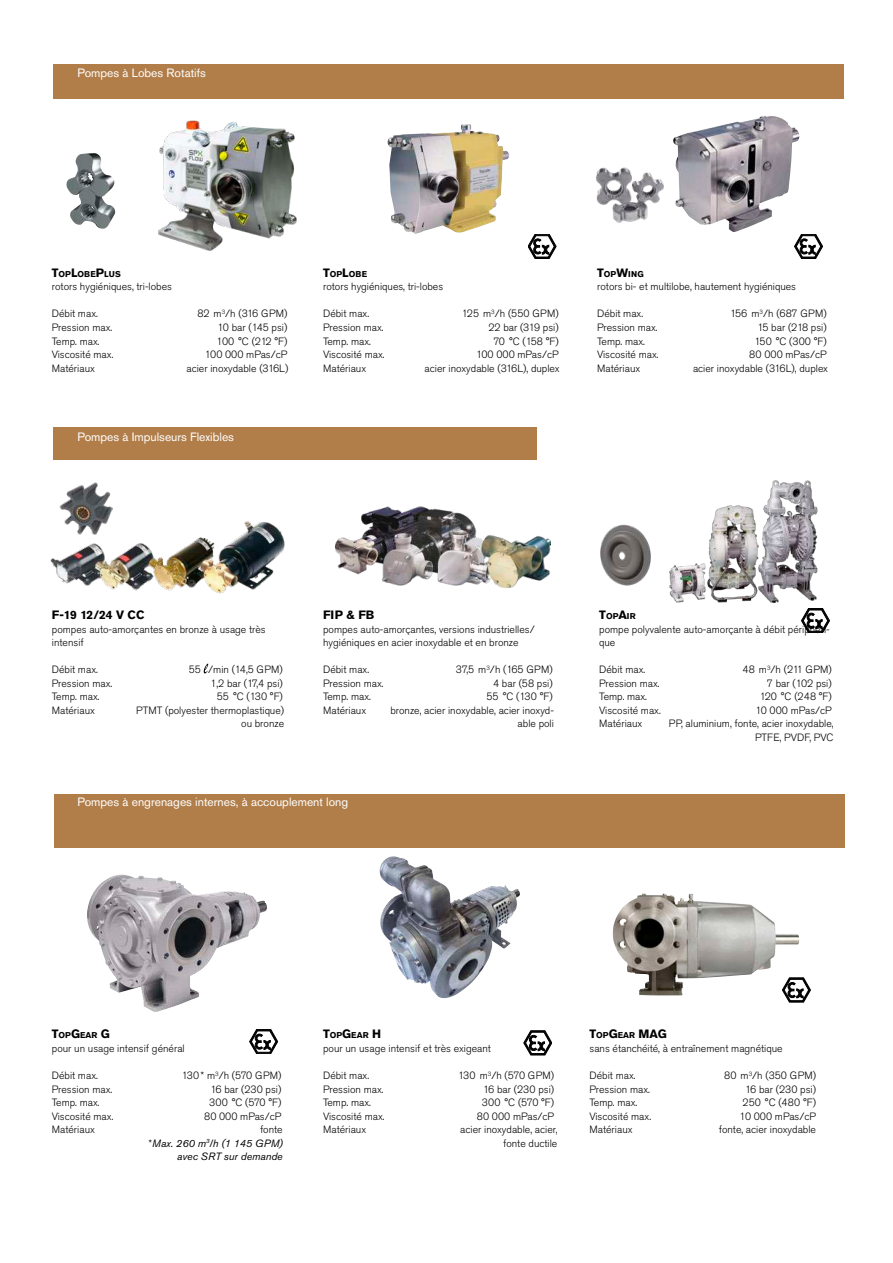
<style>
.page{position:relative;width:893px;height:1263px;background:#fff}
.page>*{position:absolute;margin:0;border:0;box-sizing:border-box;transform-origin:0 0}
.t1{font:12px "Akzidenz Grotesk Pro";color:#fff}
.t2{font:700 12px "Akzidenz Grotesk Pro";color:#000}
.t3{font:300 10.5px/13.5px "Akzidenz Grotesk Pro";color:#000;text-align:right}
.t4{font:italic 10.5px/13.5px "Akzidenz Grotesk Pro";color:#000;text-align:right}
.t5{font:700 8.4px "Akzidenz Grotesk Pro";color:#000}
.s1{font-size:12px}
.s2{font-weight:300;font-style:normal}
.s3{font-size:8.4px}
</style>
<div class="page">
<div style="left:54px;top:815px;width:790px;height:32px;background:#b17e4a"></div>
<svg style="left:250px;top:1029px;width:28px;height:25px"></svg>
<svg style="left:524px;top:1031px;width:28px;height:24px"></svg>
<svg style="left:784px;top:978px;width:26px;height:24px"></svg>
<svg style="left:801px;top:608px;width:28px;height:25px"></svg>
<svg style="left:528px;top:234px;width:28px;height:24px"></svg>
<img style="left:669px;top:480px;width:148px;height:122px">
<img style="left:613px;top:893px;width:186px;height:102px">
<img style="left:380px;top:857px;width:140px;height:142px">
<img style="left:87px;top:874px;width:180px;height:138px">
<img style="left:600px;top:524px;width:51px;height:62px">
<svg style="left:794px;top:234px;width:29px;height:24px"></svg>
<div style="left:53px;top:64px;width:790px;height:34px;background:#b17e4a"></div>
<div style="left:53px;top:427px;width:484px;height:33px;background:#b17e4a"></div>
<div style="left:54px;top:794px;width:790px;height:32px;background:#b17e4a"></div>
<svg style="left:204px;top:663px;width:4px;height:10px"></svg>
<img style="left:142px;top:98px;width:171px;height:153px">
<img style="left:76px;top:153px;width:18px;height:5px">
<img style="left:388px;top:124px;width:122px;height:110px">
<img style="left:673px;top:115px;width:127px;height:117px">
<img style="left:596px;top:167px;width:67px;height:55px">
<img style="left:336px;top:506px;width:214px;height:82px">
<img style="left:50px;top:521px;width:235px;height:73px">
<img style="left:59px;top:482px;width:53px;height:52px">
<p class="t1" style="left:78px;top:65px;width:130px">Pompes à Lobes Rotatifs</p>
<p class="t5" style="left:52px;top:269px;width:70px"><span class="s1">T</span>OP<span class="s1">L</span>OBE<span class="s1">P</span>LUS</p>
<p class="t3" style="left:52px;top:280px;width:122px">rotors hygiéniques, tri-lobes</p>
<p class="t3" style="left:52px;top:307px;width:48px">Débit max.</p>
<p class="t3" style="left:197px;top:307px;width:92px">82 m<sup>3</sup>/h (316 GPM)</p>
<p class="t3" style="left:52px;top:321px;width:62px">Pression max.</p>
<p class="t3" style="left:218px;top:321px;width:71px">10 bar (145 psi)</p>
<p class="t3" style="left:52px;top:334px;width:49px">Temp. max.</p>
<p class="t3" style="left:217px;top:334px;width:72px">100 °C (212 °F)</p>
<p class="t3" style="left:52px;top:348px;width:63px">Viscosité max.</p>
<p class="t3" style="left:205px;top:348px;width:84px">100 000 mPas/cP</p>
<p class="t3" style="left:52px;top:361px;width:45px">Matériaux</p>
<p class="t3" style="left:187px;top:361px;width:103px">acier inoxydable (316L)</p>
<p class="t1" style="left:78px;top:428px;width:158px">Pompes à Impulseurs Flexibles</p>
<p class="t5" style="left:323px;top:269px;width:46px"><span class="s1">T</span>OP<span class="s1">L</span>OBE</p>
<p class="t3" style="left:323px;top:280px;width:122px">rotors hygiéniques, tri-lobes</p>
<p class="t3" style="left:323px;top:307px;width:48px">Débit max.</p>
<p class="t3" style="left:462px;top:307px;width:98px">125 m<sup>3</sup>/h (550 GPM)</p>
<p class="t3" style="left:323px;top:321px;width:62px">Pression max.</p>
<p class="t3" style="left:488px;top:321px;width:72px">22 bar (319 psi)</p>
<p class="t3" style="left:323px;top:334px;width:49px">Temp. max.</p>
<p class="t3" style="left:493px;top:334px;width:67px">70 °C (158 °F)</p>
<p class="t3" style="left:323px;top:348px;width:63px">Viscosité max.</p>
<p class="t3" style="left:476px;top:348px;width:84px">100 000 mPas/cP</p>
<p class="t3" style="left:323px;top:361px;width:45px">Matériaux</p>
<p class="t3" style="left:425px;top:361px;width:137px">acier inoxydable (316L), duplex</p>
<p class="t5" style="left:597px;top:269px;width:41px"><span class="s1">T</span>OP<span class="s1">W</span>ING</p>
<p class="t3" style="left:597px;top:280px;width:200px">rotors bi- et multilobe, hautement hygiéniques</p>
<p class="t3" style="left:597px;top:307px;width:48px">Débit max.</p>
<p class="t3" style="left:730px;top:307px;width:98px">156 m<sup>3</sup>/h (687 GPM)</p>
<p class="t3" style="left:597px;top:321px;width:62px">Pression max.</p>
<p class="t3" style="left:757px;top:321px;width:71px">15 bar (218 psi)</p>
<p class="t3" style="left:597px;top:334px;width:49px">Temp. max.</p>
<p class="t3" style="left:754px;top:334px;width:74px">150 °C (300 °F)</p>
<p class="t3" style="left:597px;top:348px;width:63px">Viscosité max.</p>
<p class="t3" style="left:749px;top:348px;width:79px">80 000 mPas/cP</p>
<p class="t3" style="left:597px;top:361px;width:45px">Matériaux</p>
<p class="t3" style="left:693px;top:361px;width:137px">acier inoxydable (316L), duplex</p>
<p class="t2" style="left:52px;top:607px;width:94px">F-19 12/24 V CC</p>
<p class="t3" style="left:52px;top:622px;width:215px;text-align:left">pompes auto-amorçantes en bronze à usage très intensif</p>
<p class="t3" style="left:52px;top:663px;width:48px">Débit max.</p>
<p class="t3" style="left:189px;top:663px;width:96px">55 /min (14,5 GPM)</p>
<p class="t3" style="left:52px;top:676px;width:62px">Pression max.</p>
<p class="t3" style="left:210px;top:676px;width:74px">1,2 bar (17,4 psi)</p>
<p class="t3" style="left:52px;top:690px;width:49px">Temp. max.</p>
<p class="t3" style="left:217px;top:690px;width:68px">55 °C (130 °F)</p>
<p class="t3" style="left:52px;top:703px;width:45px">Matériaux</p>
<p class="t3" style="left:136px;top:703px;width:150px">PTMT (polyester thermoplastique) ou bronze</p>
<p class="t2" style="left:323px;top:607px;width:52px">FI P &amp; FB</p>
<p class="t3" style="left:323px;top:622px;width:213px;text-align:left">pompes auto-amorçantes, versions industrielles/ hygiéniques en acier inoxydable et en bronze</p>
<p class="t3" style="left:323px;top:663px;width:48px">Débit max.</p>
<p class="t3" style="left:456px;top:663px;width:98px">37,5 m<sup>3</sup>/h (165 GPM)</p>
<p class="t3" style="left:323px;top:676px;width:62px">Pression max.</p>
<p class="t3" style="left:493px;top:676px;width:61px">4 bar (58 psi)</p>
<p class="t3" style="left:323px;top:690px;width:49px">Temp. max.</p>
<p class="t3" style="left:486px;top:690px;width:68px">55 °C (130 °F)</p>
<p class="t3" style="left:323px;top:703px;width:45px">Matériaux</p>
<p class="t3" style="left:390px;top:703px;width:165px">bronze, acier inoxydable, acier inoxyd&shy;able poli</p>
<p class="t1" style="left:78px;top:794px;width:272px">Pompes à engrenages internes, à accouplement long</p>
<p class="t5" style="left:599px;top:611px;width:38px"><span class="s1">T</span>OP<span class="s1">A</span>IR</p>
<p class="t3" style="left:599px;top:622px;width:232px;text-align:left">pompe polyvalente auto-amorçante à débit périphéri&shy;que</p>
<p class="t3" style="left:599px;top:663px;width:48px">Débit max.</p>
<p class="t3" style="left:742px;top:663px;width:91px">48 m<sup>3</sup>/h (211 GPM)</p>
<p class="t3" style="left:599px;top:676px;width:62px">Pression max.</p>
<p class="t3" style="left:767px;top:676px;width:66px">7 bar (102 psi)</p>
<p class="t3" style="left:599px;top:690px;width:49px">Temp. max.</p>
<p class="t3" style="left:760px;top:690px;width:74px">120 °C (248 °F)</p>
<p class="t3" style="left:599px;top:703px;width:63px">Viscosité max.</p>
<p class="t3" style="left:755px;top:703px;width:78px">10 000 mPas/cP</p>
<p class="t3" style="left:599px;top:717px;width:45px">Matériaux</p>
<p class="t3" style="left:669px;top:717px;width:166px">PP, aluminium, fonte, acier inoxydable,<br>PTFE, PVDF, PVC</p>
<p class="t5" style="left:52px;top:1030px;width:60px"><span class="s1">T</span>OP<span class="s1">G</span>EAR <span class="s1">G</span></p>
<p class="t3" style="left:52px;top:1041px;width:134px">pour un usage intensif général</p>
<p class="t3" style="left:52px;top:1068px;width:48px">Débit max.</p>
<p class="t3" style="left:182px;top:1068px;width:101px">130* m<sup>3</sup>/h (570 GPM)</p>
<p class="t3" style="left:52px;top:1082px;width:62px">Pression max.</p>
<p class="t3" style="left:211px;top:1082px;width:72px">16 bar (230 psi)</p>
<p class="t3" style="left:52px;top:1095px;width:49px">Temp. max.</p>
<p class="t3" style="left:209px;top:1095px;width:74px">300 °C (570 °F)</p>
<p class="t3" style="left:52px;top:1109px;width:63px">Viscosité max.</p>
<p class="t3" style="left:204px;top:1109px;width:79px">80 000 mPas/cP</p>
<p class="t3" style="left:52px;top:1122px;width:45px">Matériaux</p>
<p class="t4" style="left:149px;top:1122px;width:136px"><span class="s2">fonte<br>*</span>Max. 260 m<sup>3</sup>/h (1 145 GPM) avec SRT sur demande</p>
<p class="t5" style="left:323px;top:1030px;width:58px"><span class="s1">T</span>OP<span class="s1">G</span>EAR <span class="s1">H</span></p>
<p class="t3" style="left:323px;top:1041px;width:169px">pour un usage intensif et très exigeant</p>
<p class="t3" style="left:323px;top:1068px;width:48px">Débit max.</p>
<p class="t3" style="left:458px;top:1068px;width:97px">130 m<sup>3</sup>/h (570 GPM)</p>
<p class="t3" style="left:323px;top:1082px;width:62px">Pression max.</p>
<p class="t3" style="left:483px;top:1082px;width:72px">16 bar (230 psi)</p>
<p class="t3" style="left:323px;top:1095px;width:49px">Temp. max.</p>
<p class="t3" style="left:482px;top:1095px;width:74px">300 °C (570 °F)</p>
<p class="t3" style="left:323px;top:1109px;width:63px">Viscosité max.</p>
<p class="t3" style="left:477px;top:1109px;width:79px">80 000 mPas/cP</p>
<p class="t3" style="left:323px;top:1122px;width:45px">Matériaux</p>
<p class="t3" style="left:460px;top:1122px;width:99px">acier inoxydable, acier, fonte ductile</p>
<p class="t2" style="left:589px;top:1026px;width:79px">T<span class="s3">OP</span>G<span class="s3">EAR</span> MAG</p>
<p class="t3" style="left:589px;top:1041px;width:195px">sans étanchéité, à entraînement magnétique</p>
<p class="t3" style="left:589px;top:1068px;width:48px">Débit max.</p>
<p class="t3" style="left:724px;top:1068px;width:93px">80 m<sup>3</sup>/h (350 GPM)</p>
<p class="t3" style="left:589px;top:1082px;width:62px">Pression max.</p>
<p class="t3" style="left:745px;top:1082px;width:72px">16 bar (230 psi)</p>
<p class="t3" style="left:589px;top:1095px;width:49px">Temp. max.</p>
<p class="t3" style="left:743px;top:1095px;width:75px">250 °C (480 °F)</p>
<p class="t3" style="left:589px;top:1109px;width:63px">Viscosité max.</p>
<p class="t3" style="left:740px;top:1109px;width:78px">10 000 mPas/cP</p>
<p class="t3" style="left:589px;top:1122px;width:45px">Matériaux</p>
<p class="t3" style="left:719px;top:1122px;width:99px">fonte, acier inoxydable</p>
</div>
